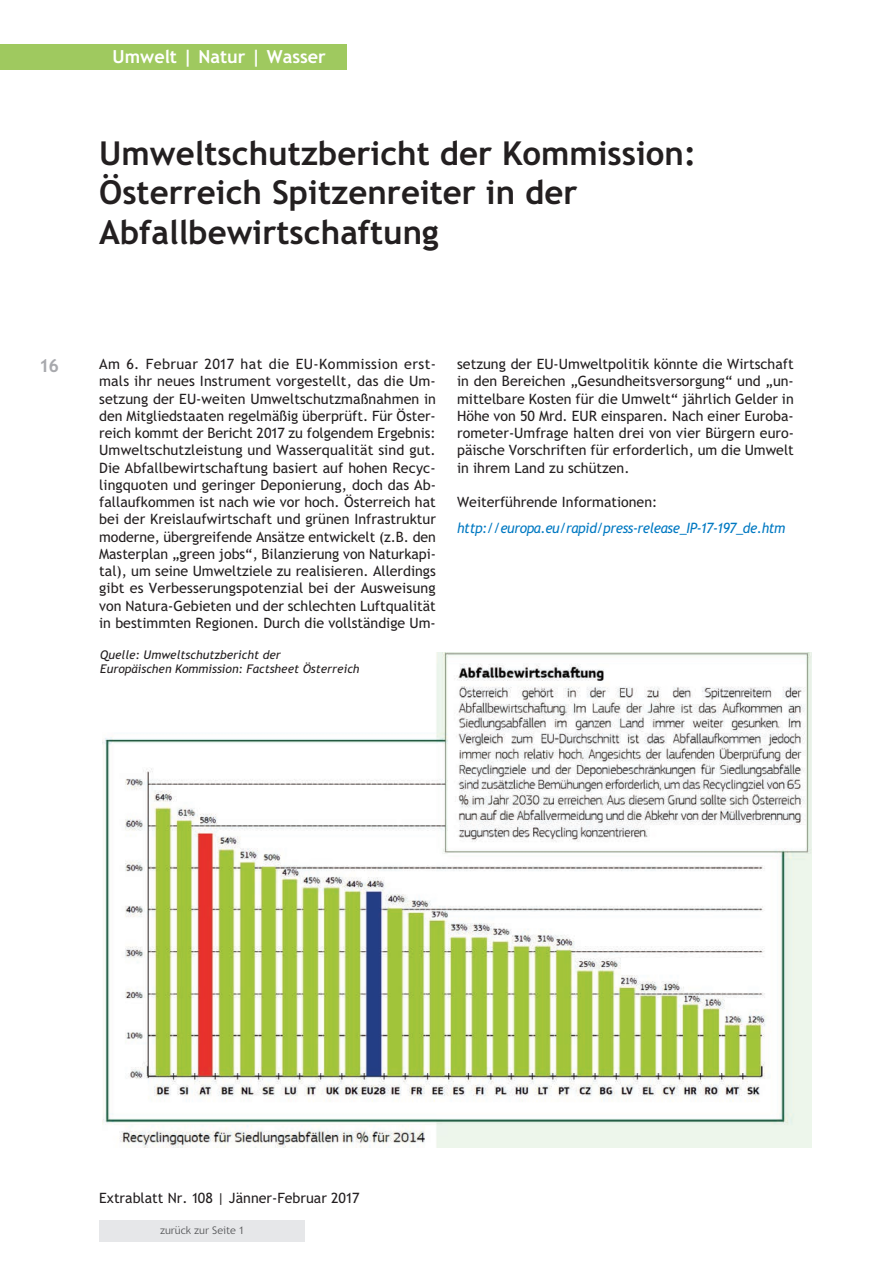
<style>
.page{position:relative;width:893px;height:1263px;background:#fff}
.page>*{position:absolute;margin:0;border:0;box-sizing:border-box;transform-origin:0 0}
.t1{font:700 33px/39.6px "Trebuchet SBG2";color:#231f20}
.t2{font:700 18px "Trebuchet SBG2";color:#fff}
.t3{font:700 18px "Trebuchet SBG2";color:#a8a9ad}
.t4{font:14.25px/17.2px "Trebuchet SBG2";color:#231f20;text-align:justify}
.t5{font:italic 14.25px "Trebuchet SBG2";letter-spacing:-.025em;color:#0079c2;scale:.95 1}
.t6{font:italic 12px/14.4px "Trebuchet SBG2";color:#231f20}
.t7{font:300 10.5px "Trebuchet SBG2";color:#57585a}
</style>
<div class="page">
<div style="left:0;top:44px;width:347px;height:25px;background:#9fc95f"></div>
<div style="left:99px;top:1221px;width:205px;height:21px;background:#e6e7e9"></div>
<img style="left:102px;top:653px;width:710px;height:495px">
<p class="t2" style="left:113px;top:46px;width:215px">Umwelt | Natur | Wasser</p>
<h1 class="t1" style="left:99px;top:133px;width:598px">Umweltschutzbericht der Kommission:<br>Österreich Spitzenreiter in der<br>Abfallbewirtschaftung</h1>
<p class="t3" style="left:40px;top:354px;width:20px">16</p>
<p class="t4" style="left:99px;top:356px;width:338px">Am 6. Februar 2017 hat die EU-Kommission erst&shy;mals ihr neues Instrument vorgestellt, das die Um&shy;setzung der EU-weiten Umweltschutzmaßnahmen in den Mitgliedstaaten regelmäßig überprüft. Für Öster&shy;reich kommt der Bericht 2017 zu folgendem Ergebnis:<br>Umweltschutzleistung und Wasserqualität sind gut.<br>Die Abfallbewirtschaftung basiert auf hohen Recyc&shy;lingquoten und geringer Deponierung, doch das Ab&shy;fallaufkommen ist nach wie vor hoch. Österreich hat bei der Kreislaufwirtschaft und grünen Infrastruktur moderne, übergreifende Ansätze entwickelt (z.B. den Masterplan „green jobs“, Bilanzierung von Naturkapi&shy;tal), um seine Umweltziele zu realisieren. Allerdings gibt es Verbesserungspotenzial bei der Ausweisung von Natura-Gebieten und der schlechten Luftqualität in bestimmten Regionen. Durch die vollständige Um-</p>
<p class="t4" style="left:457px;top:356px;width:338px">setzung der EU-Umweltpolitik könnte die Wirtschaft in den Bereichen „Gesundheitsversorgung“ und „un&shy;mittelbare Kosten für die Umwelt“ jährlich Gelder in Höhe von 50 Mrd. EUR einsparen. Nach einer Euroba&shy;rometer-Umfrage halten drei von vier Bürgern euro&shy;päische Vorschriften für erforderlich, um die Umwelt in ihrem Land zu schützen.</p>
<p class="t4" style="left:457px;top:494px;width:202px">Weiterführende Informationen:</p>
<p class="t5" style="left:457px;top:519px;width:347px">http://europa.eu/rapid/press-release_IP-17-197_de.htm</p>
<p class="t6" style="left:100px;top:647px;width:261px">Quelle: Umweltschutzbericht der<br>Europäischen Kommission: Factsheet Österreich</p>
<p class="t4" style="left:99px;top:1190px;width:262px">Extrablatt Nr. 108 | Jänner-Februar 2017</p>
<p class="t7" style="left:160px;top:1224px;width:85px">zurück zur Seite 1</p>
</div>
